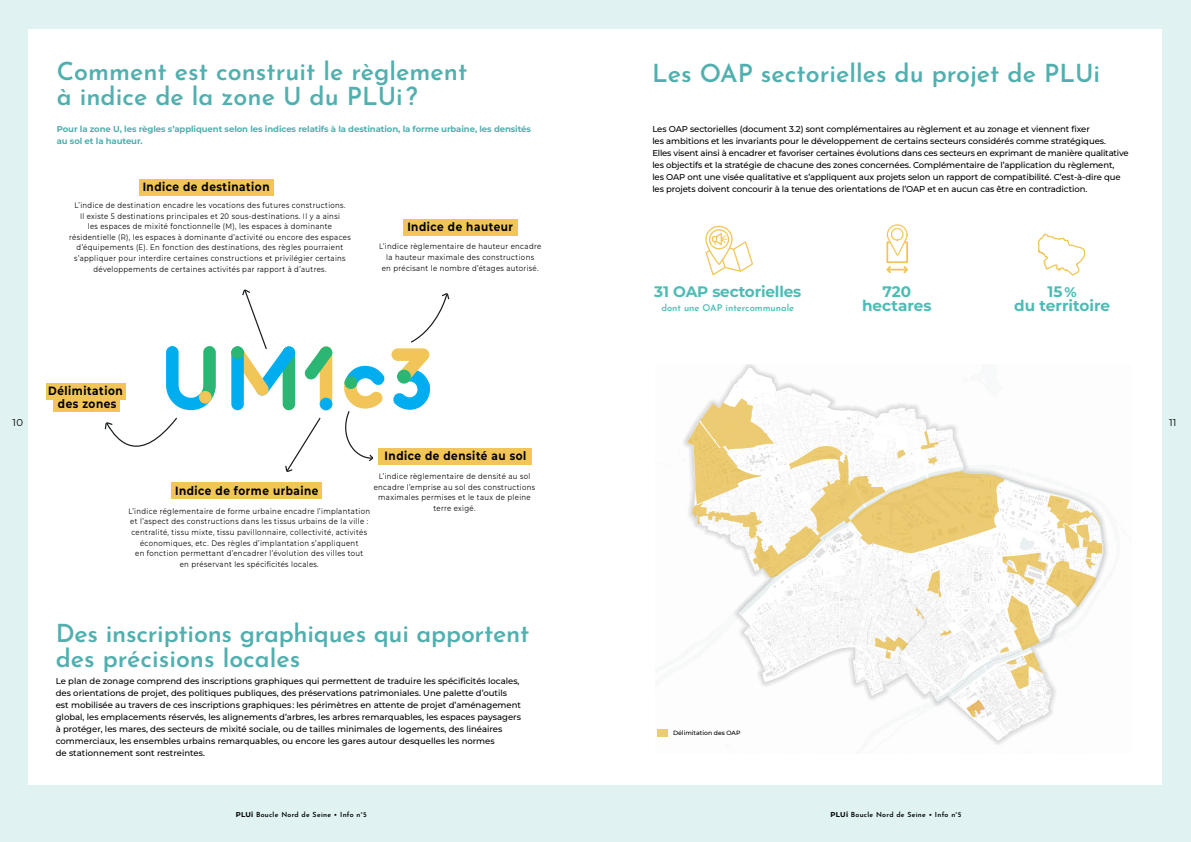
<style>
.page{position:relative;width:1191px;height:842px;background:#e0f2f2}
.page>*{position:absolute;margin:0;border:0;box-sizing:border-box;transform-origin:0 0}
.t1{font:600 25px/25px "Josefin Sans";color:#51b0af}
.t2{font:700 15.2px/14px "Montserrat";letter-spacing:-.005em;color:#4dbcb4;text-align:center}
.t3{font:700 12px/12.6px "Montserrat";letter-spacing:.05em;color:#000;text-align:center;scale:.88 1}
.t4{font:10px "Montserrat";color:#000}
.t5{font:600 9.4px "Josefin Sans";color:#4dbcb4}
.t6{font:500 8.5px/12px "Montserrat";letter-spacing:-.01em;color:#000}
.t7{font:700 8.5px/12px "Montserrat";letter-spacing:-.01em;color:#51b0af}
.t8{font:7.9px/10.6px "Montserrat";letter-spacing:.05em;color:#000;text-align:center;scale:.88 1}
.t9{font:600 7px "Josefin Sans";letter-spacing:.04em;color:#000}
.t10{font:500 6.1px "Montserrat";color:#000}
.s1{font-size:14px}
.s2{font-family:"Montserrat";font-weight:700}
</style>
<div class="page">
<div style="left:29px;top:29px;width:1133px;height:756px;background:#fff"></div>
<div style="left:283px;top:346px;width:12px;height:64px;background:#2bb673;border-radius:6px"></div>
<div style="left:231px;top:346px;width:13px;height:64px;background:#00aeef;border-radius:6px"></div>
<div style="left:320px;top:346px;width:12px;height:64px;background:#f2c558;border-radius:6px"></div>
<svg style="left:304px;top:346px;width:29px;height:34px"></svg>
<div style="left:320px;top:398px;width:12px;height:12px;background:#00aeef;border-radius:50%"></div>
<div style="left:53px;top:396px;width:67px;height:16px;background:#f2c558"></div>
<div style="left:47px;top:383px;width:79px;height:17px;background:#f2c558"></div>
<div style="left:139px;top:179px;width:135px;height:16px;background:#f2c558"></div>
<svg style="left:104px;top:346px;width:112px;height:101px"></svg>
<div style="left:171px;top:483px;width:151px;height:16px;background:#f2c558"></div>
<div style="left:378px;top:448px;width:153px;height:16px;background:#f2c558"></div>
<div style="left:403px;top:219px;width:114px;height:16px;background:#f2c558"></div>
<svg style="left:231px;top:289px;width:65px;height:108px"></svg>
<svg style="left:391px;top:293px;width:59px;height:117px"></svg>
<svg style="left:344px;top:365px;width:41px;height:97px"></svg>
<svg style="left:285px;top:417px;width:36px;height:55px"></svg>
<img style="left:683px;top:365px;width:434px;height:380px">
<div style="left:657px;top:729px;width:11px;height:8px;background:#eccb72"></div>
<svg style="left:966px;top:699px;width:18px;height:19px"></svg>
<svg style="left:687px;top:398px;width:415px;height:291px"></svg>
<svg style="left:705px;top:226px;width:48px;height:49px"></svg>
<svg style="left:886px;top:224px;width:22px;height:49px"></svg>
<svg style="left:1037px;top:233px;width:48px;height:43px"></svg>
<h1 class="t1" style="left:57px;top:57px;width:412px">Comment est construit le règlement à indice de la zone U du PLUi ?</h1>
<p class="t7" style="left:57px;top:123px;width:476px">Pour la zone U, les règles s’appliquent selon les indices relatifs à la destination, la forme urbaine, les densités au sol et la hauteur.</p>
<h3 class="t3" style="left:143px;top:180px;width:146px">Indice de destination</h3>
<p class="t8" style="left:69px;top:200px;width:321px">L’indice de destination encadre les vocations des futures constructions.<br>Il existe 5 destinations principales et 20 sous-destinations. Il y a ainsi<br>les espaces de mixité fonctionnelle (M), les espaces à dominante résidentielle (R), les espaces à dominante d’activité ou encore des espaces d’équipements (E). En fonction des destinations, des règles pourraient s’appliquer pour interdire certaines constructions et privilégier certains développements de certaines activités par rapport à d’autres.</p>
<h3 class="t3" style="left:407px;top:220px;width:122px">Indice de hauteur</h3>
<p class="t8" style="left:379px;top:241px;width:186px">L’indice règlementaire de hauteur encadre la hauteur maximale des constructions<br>en précisant le nombre d’étages autorisé.</p>
<h3 class="t3" style="left:48px;top:385px;width:86px">Délimitation des zones</h3>
<h1 class="t1" style="left:652px;top:58px;width:449px">Les OAP sectorielles du projet de PLUi</h1>
<p class="t6" style="left:652px;top:123px;width:478px">Les OAP sectorielles (document 3.2) sont complémentaires au règlement et au zonage et viennent fixer<br>les ambitions et les invariants pour le développement de certains secteurs considérés comme stratégiques.<br>Elles visent ainsi à encadrer et favoriser certaines évolutions dans ces secteurs en exprimant de manière qualitative les objectifs et la stratégie de chacune des zones concernées. Complémentaire de l’application du règlement,<br>les OAP ont une visée qualitative et s’appliquent aux projets selon un rapport de compatibilité. C’est-à-dire que les projets doivent concourir à la tenue des orientations de l’OAP et en aucun cas être en contradiction.</p>
<h2 class="t2" style="left:654px;top:284px;width:149px">31 OAP sectorielles</h2>
<p class="t5" style="left:661px;top:300px;width:134px">dont une OAP intercommunale</p>
<h2 class="t2" style="left:862px;top:284px;width:71px">720 hectares</h2>
<h2 class="t2" style="left:1014px;top:284px;width:97px">15 <span class="s1">%<br></span>du territoire</h2>
<p class="t4" style="left:12px;top:416px;width:12px">10</p>
<p class="t4" style="left:1169px;top:416px;width:9px">11</p>
<h3 class="t3" style="left:384px;top:449px;width:163px">Indice de densité au sol</h3>
<p class="t8" style="left:374px;top:471px;width:185px">L’indice règlementaire de densité au sol encadre l’emprise au sol des constructions maximales permises et le taux de pleine terre exigé.</p>
<h3 class="t3" style="left:175px;top:484px;width:165px">Indice de forme urbaine</h3>
<p class="t8" style="left:128px;top:505px;width:276px">L’indice réglementaire de forme urbaine encadre l’implantation et l’aspect des constructions dans les tissus urbains de la ville : centralité, tissu mixte, tissu pavillonnaire, collectivité, activités économiques, etc. Des règles d’implantation s’appliquent<br>en fonction permettant d’encadrer l’évolution des villes tout<br>en préservant les spécificités locales.</p>
<h1 class="t1" style="left:56px;top:619px;width:475px">Des inscriptions graphiques qui apportent des précisions locales</h1>
<p class="t6" style="left:56px;top:675px;width:467px">Le plan de zonage comprend des inscriptions graphiques qui permettent de traduire les spécificités locales, des orientations de projet, des politiques publiques, des préservations patrimoniales. Une palette d’outils est mobilisée au travers de ces inscriptions graphiques : les périmètres en attente de projet d’aménagement global, les emplacements réservés, les alignements d’arbres, les arbres remarquables, les espaces paysagers à protéger, les mares, des secteurs de mixité sociale, ou de tailles minimales de logements, des linéaires commerciaux, les ensembles urbains remarquables, ou encore les gares autour desquelles les normes<br>de stationnement sont restreintes.</p>
<p class="t10" style="left:673px;top:728px;width:69px">Délimitation des OAP</p>
<p class="t9" style="left:236px;top:809px;width:132px"><span class="s2">PLUi</span> Boucle Nord de Seine • Info n°5</p>
<p class="t9" style="left:830px;top:809px;width:132px"><span class="s2">PLUi</span> Boucle Nord de Seine • Info n°5</p>
</div>
